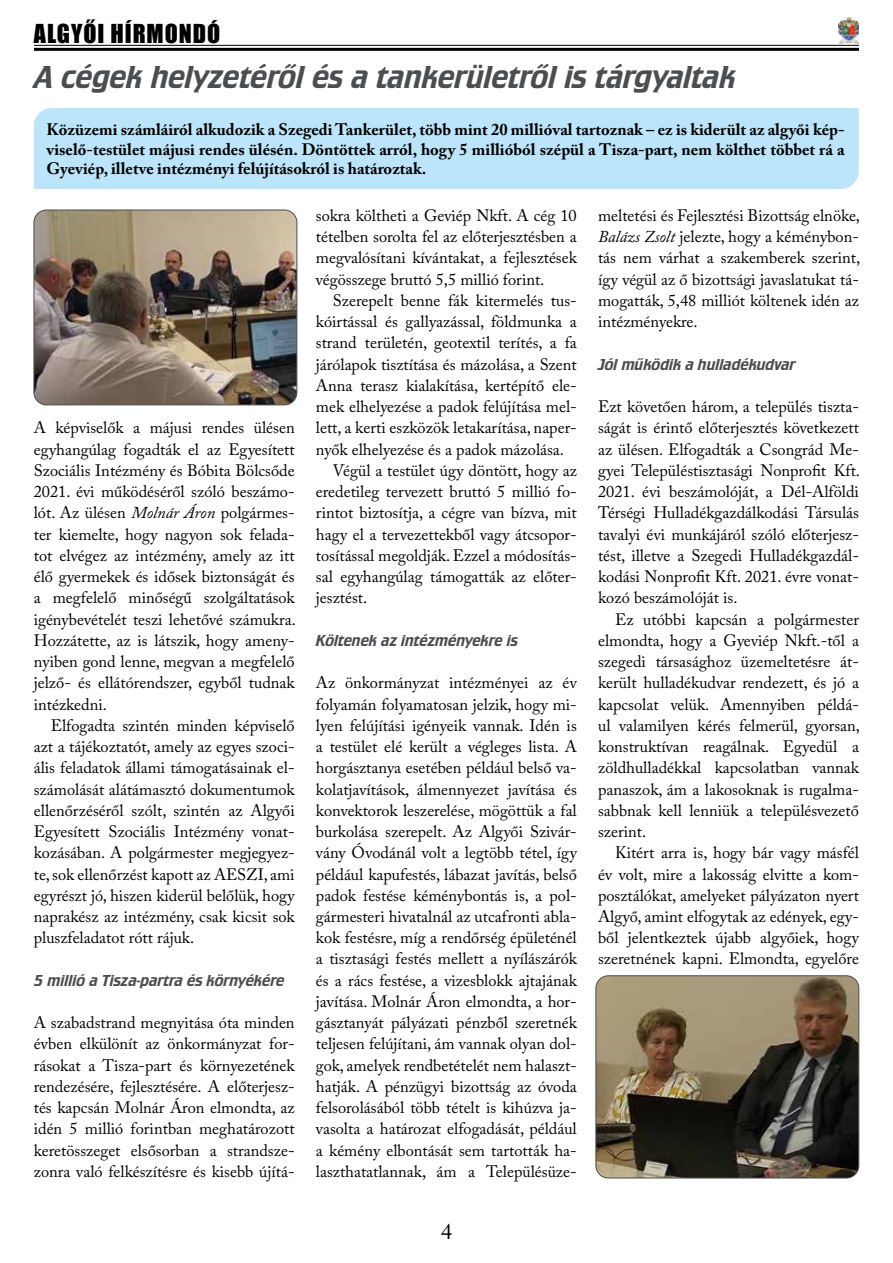
<style>
.page{position:relative;width:893px;height:1263px;background:#fff}
.page>*{position:absolute;margin:0;border:0;box-sizing:border-box;transform-origin:0 0}
.t1{font:33px "Crillee TOT";color:#4b4e51}
.t2{font:24px "Impact";letter-spacing:.04em;color:#000}
.t3{font:22.5px "Adobe Caslon Pro";color:#000}
.t4{font:16.5px/21.3px "Adobe Caslon Pro";color:#000;text-align:justify}
.t5{font:700 16.5px/19.8px "Adobe Caslon Pro";color:#000;text-align:justify}
.t6{font:16.5px "Crillee TOT";color:#4b4e51}
.s1{font-style:italic}
</style>
<div class="page">
<hr style="left:34px;top:45px;width:825px;height:1px;background:#000">
<hr style="left:34px;top:48px;width:825px;height:3px;background:#000">
<img style="left:838px;top:17px;width:21px;height:26px">
<div style="left:34px;top:108px;width:825px;height:81px;background:#bce4fa"></div>
<img style="left:34px;top:210px;width:263px;height:195px">
<div style="left:34px;top:210px;width:263px;height:195px;border:1px solid #4b4e51;border-radius:12px"></div>
<img style="left:596px;top:976px;width:263px;height:202px">
<div style="left:596px;top:976px;width:263px;height:202px;border:1px solid #4b4e51;border-radius:12px"></div>
<h2 class="t2" style="left:34px;top:15px;width:188px">ALGYŐI HÍRMONDÓ</h2>
<h1 class="t1" style="left:34px;top:59px;width:703px">A cégek helyzetéről és a tankerületről is tárgyaltak</h1>
<p class="t5" style="left:47px;top:119px;width:800px">Közüzemi számláiról alkudozik a Szegedi Tankerület, több mint 20 millióval tartoznak – ez is kiderült az algyői kép&shy;viselő-testület májusi rendes ülésén. Döntöttek arról, hogy 5 millióból szépül a Tisza-part, nem költhet többet rá a Gyeviép, illetve intézményi felújításokról is határoztak.</p>
<p class="t4" style="left:34px;top:417px;width:264px">A képviselők a májusi rendes ülésen egyhangúlag fogadták el az Egyesített Szociális Intézmény és Bóbita Bölcsőde 2021. évi működéséről szóló beszámo&shy;lót. Az ülésen <span class="s1">Molnár Áron</span> polgármes&shy;ter kiemelte, hogy nagyon sok felada&shy;tot elvégez az intézmény, amely az itt élő gyermekek és idősek biztonságát és a megfelelő minőségű szolgáltatások igénybevételét teszi lehetővé számukra.<br>Hozzátette, az is látszik, hogy amen - nyiben gond lenne, megvan a megfelelő jelző- és ellátórendszer, egyből tudnak intézkedni.</p>
<p class="t4" style="left:34px;top:714px;width:262px;text-indent:17px">Elfogadta szintén minden képviselő azt a tájékoztatót, amely az egyes szoci&shy;ális feladatok állami támogatásainak el&shy;számolását alátámasztó dokumentumok ellenőrzéséről szólt, szintén az Algyői Egyesített Szociális Intézmény vonat&shy;kozásában. A polgármester megjegyez&shy;te, sok ellenőrzést kapott az AESZI, ami egyrészt jó, hiszen kiderül belőlük, hogy naprakész az intézmény, csak kicsit sok pluszfeladatot rótt rájuk.</p>
<p class="t6" style="left:34px;top:971px;width:252px">5 millió a Tisza-partra és környékére</p>
<p class="t4" style="left:34px;top:1012px;width:262px">A szabadstrand megnyitása óta minden évben elkülönít az önkormányzat for&shy;rásokat a Tisza-part és környezetének rendezésére, fejlesztésére. A előterjesz&shy;tés kapcsán Molnár Áron elmondta, az idén 5 millió forintban meghatározott keretösszeget elsősorban a strandsze&shy;zonra való felkészítésre és kisebb újítá-</p>
<p class="t4" style="left:316px;top:205px;width:262px">sokra költheti a Geviép Nkft. A cég 10 tételben sorolta fel az előterjesztésben a megvalósítani kívántakat, a fejlesztések végösszege bruttó 5,5 millió forint.</p>
<p class="t4" style="left:333px;top:290px;width:245px">Szerepelt benne fák kitermelés tus-</p>
<p class="t4" style="left:316px;top:311px;width:262px">kóirtással és gallyazással, földmunka a</p>
<p class="t4" style="left:316px;top:332px;width:262px">strand területén, geotextil terítés, a fa</p>
<p class="t4" style="left:316px;top:353px;width:262px">járólapok tisztítása és mázolása, a Szent</p>
<p class="t4" style="left:316px;top:375px;width:262px">Anna terasz kialakítása, kertépítő ele-</p>
<p class="t4" style="left:316px;top:396px;width:262px">mek elhelyezése a padok felújítása mel-</p>
<p class="t4" style="left:316px;top:417px;width:262px">lett, a kerti eszközök letakarítása, naper-</p>
<p class="t4" style="left:316px;top:438px;width:250px">nyők elhelyezése és a padok mázolása.</p>
<p class="t4" style="left:333px;top:459px;width:245px">Végül a testület úgy döntött, hogy az</p>
<p class="t4" style="left:316px;top:481px;width:262px">eredetileg tervezett bruttó 5 millió fo-</p>
<p class="t4" style="left:316px;top:502px;width:262px">rintot biztosítja, a cégre van bízva, mit</p>
<p class="t4" style="left:316px;top:523px;width:262px">hagy el a tervezettekből vagy átcsopor-</p>
<p class="t4" style="left:316px;top:544px;width:262px">tosítással megoldják. Ezzel a módosítás-</p>
<p class="t4" style="left:316px;top:566px;width:262px">sal egyhangúlag támogatták az előter-</p>
<p class="t4" style="left:316px;top:587px;width:53px">jesztést.</p>
<p class="t6" style="left:316px;top:631px;width:203px">Költenek az intézményekre is</p>
<p class="t4" style="left:316px;top:672px;width:262px">Az önkormányzat intézményei az év folyamán folyamatosan jelzik, hogy mi&shy;lyen felújítási igényeik vannak. Idén is a testület elé került a végleges lista. A horgásztanya esetében például belső va&shy;kolatjavítások, álmennyezet javítása és konvektorok leszerelése, mögöttük a fal burkolása szerepelt. Az Algyői Szivár&shy;vány Óvodánál volt a legtöbb tétel, így például kapufestés, lábazat javítás, belső padok festése kéménybontás is, a pol&shy;gármesteri hivatalnál az utcafronti abla&shy;kok festésre, míg a rendőrség épületénél a tisztasági festés mellett a nyílászárók és a rács festése, a vizesblokk ajtajának javítása. Molnár Áron elmondta, a hor&shy;gásztanyát pályázati pénzből szeretnék teljesen felújítani, ám vannak olyan dol&shy;gok, amelyek rendbetételét nem halaszt&shy;hatják. A pénzügyi bizottság az óvoda felsorolásából több tételt is kihúzva ja&shy;vasolta a határozat elfogadását, például a kémény elbontását sem tartották ha&shy;laszthatatlannak, ám a Településüze-</p>
<h3 class="t3" style="left:441px;top:1218px;width:13px">4</h3>
<p class="t4" style="left:598px;top:205px;width:264px">meltetési és Fejlesztési Bizottság elnöke, <span class="s1">Balázs Zsolt</span> jelezte, hogy a kéménybon&shy;tás nem várhat a szakemberek szerint, így végül az ő bizottsági javaslatukat tá&shy;mogatták, 5,48 milliót költenek idén az intézményekre.</p>
<p class="t6" style="left:598px;top:355px;width:199px">Jól működik a hulladékudvar</p>
<p class="t4" style="left:598px;top:396px;width:264px">Ezt követően három, a település tiszta&shy;ságát is érintő előterjesztés következett az ülésen. Elfogadták a Csongrád Me&shy;gyei Településtisztasági Nonprofit Kft.<br>2021. évi beszámolóját, a Dél-Alföldi Térségi Hulladékgazdálkodási Társulás tavalyi évi munkájáról szóló előterjesz&shy;tést, illetve a Szegedi Hulladékgazdál&shy;kodási Nonprofit Kft. 2021. évre vonat&shy;kozó beszámolóját is.</p>
<p class="t4" style="left:598px;top:608px;width:263px;text-indent:17px">Ez utóbbi kapcsán a polgármester elmondta, hogy a Gyeviép Nkft.-től a szegedi társasághoz üzemeltetésre át&shy;került hulladékudvar rendezett, és jó a kapcsolat velük. Amennyiben példá&shy;ul valamilyen kérés felmerül, gyorsan, konstruktívan reagálnak. Egyedül a zöldhulladékkal kapcsolatban vannak panaszok, ám a lakosoknak is rugalma&shy;sabbnak kell lenniük a településvezető szerint.</p>
<p class="t4" style="left:598px;top:842px;width:262px;text-indent:17px">Kitért arra is, hogy bár vagy másfél év volt, mire a lakosság elvitte a kom&shy;posztálókat, amelyeket pályázaton nyert Algyő, amint elfogytak az edények, egy&shy;ből jelentkeztek újabb algyőiek, hogy szeretnének kapni. Elmondta, egyelőre</p>
</div>
